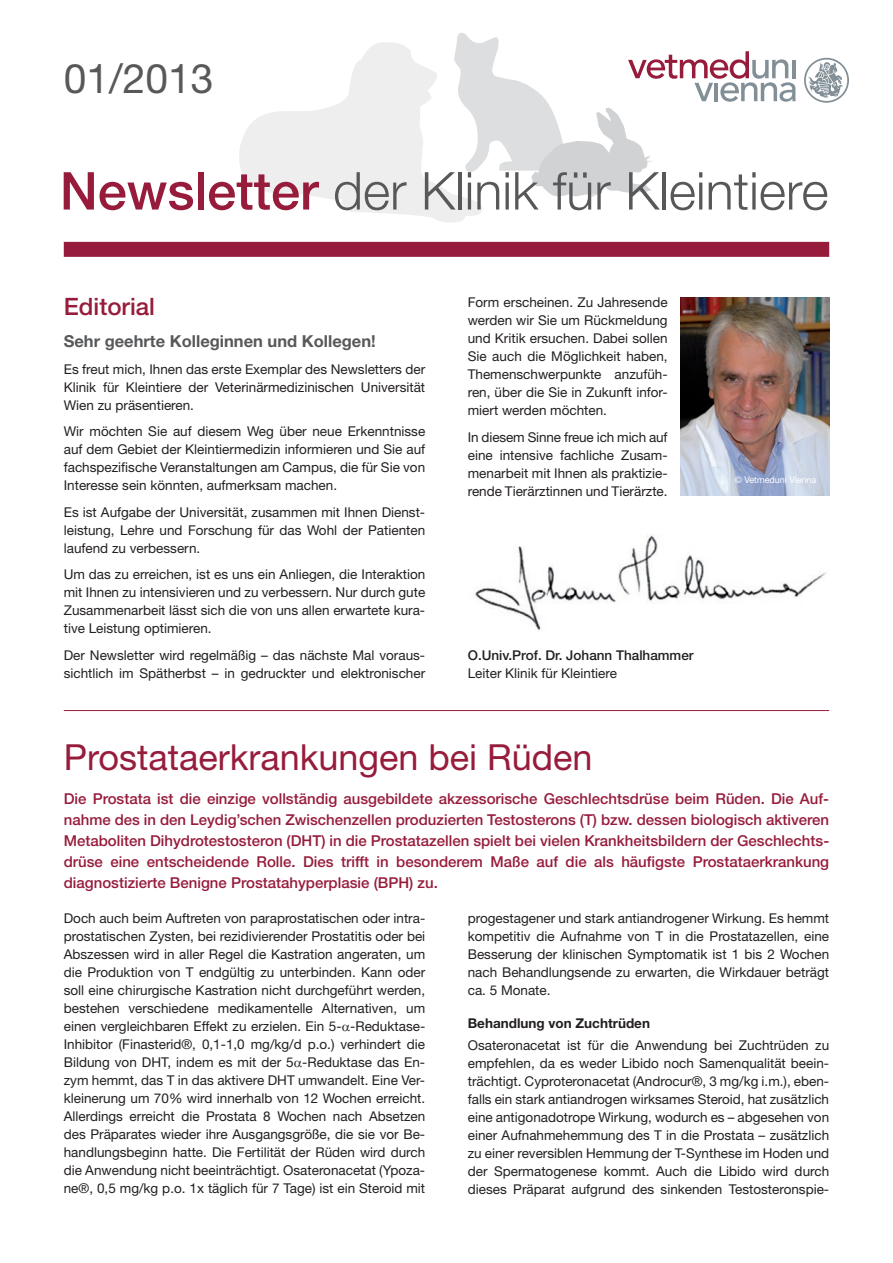
<style>
.page{position:relative;width:893px;height:1263px;background:#fff}
.page>*{position:absolute;margin:0;border:0;box-sizing:border-box;transform-origin:0 0}
.t1{font:300 52.2px "Helvetica Neue LT Pro";color:#57585a}
.t2{font:40.8px "Helvetica Neue LT Pro";color:#57585a}
.t3{font:36px "Helvetica Neue LT Pro";color:#971c3c}
.t4{font:500 24px "Helvetica Neue LT Pro";color:#971c3c}
.t5{font:700 16.5px "Helvetica Neue LT Pro";color:#57585a}
.t6{font:500 15px/21px "Helvetica Neue LT Pro";color:#971c3c;text-align:justify}
.t7{font:13.5px/18px "Helvetica Neue LT Pro";color:#231f20;text-align:justify}
.t8{font:500 13.5px "Helvetica Neue LT Pro";color:#231f20}
.t9{font:700 13.5px "Helvetica Neue LT Pro";color:#231f20}
.t10{font:9px "Helvetica Neue LT Pro";color:#fff}
.s1{font-weight:500;color:#971c3c}
</style>
<div class="page">
<svg style="left:239px;top:33px;width:557px;height:189px"></svg>
<svg style="left:804px;top:58px;width:45px;height:45px"></svg>
<div style="left:64px;top:242px;width:765px;height:15px;background:#971c3c"></div>
<img style="left:680px;top:298px;width:149px;height:198px">
<hr style="left:64px;top:710px;width:765px;height:1px;background:#971c3c">
<img style="left:475px;top:535px;width:352px;height:95px">
<h2 class="t2" style="left:64px;top:53px;width:151px">01/2013</h2>
<h1 class="t1" style="left:60px;top:159px;width:770px"><span class="s1">Newsletter</span> der Klinik für Kleintiere</h1>
<h3 class="t4" style="left:64px;top:292px;width:93px">Editorial</h3>
<p class="t5" style="left:64px;top:331px;width:313px">Sehr geehrte Kolleginnen und Kollegen!</p>
<p class="t7" style="left:64px;top:360px;width:363px">Es freut mich, Ihnen das erste Exemplar des Newsletters der Klinik für Kleintiere der Veterinärmedizinischen Universität Wien zu präsentieren.</p>
<p class="t7" style="left:64px;top:422px;width:363px">Wir möchten Sie auf diesem Weg über neue Erkenntnisse auf dem Gebiet der Kleintiermedizin informieren und Sie auf fachspezifische Veranstaltungen am Campus, die für Sie von Interesse sein könnten, aufmerksam machen.</p>
<p class="t7" style="left:64px;top:503px;width:363px">Es ist Aufgabe der Universität, zusammen mit Ihnen Dienst&shy;leistung, Lehre und Forschung für das Wohl der Patienten laufend zu verbessern.</p>
<p class="t7" style="left:64px;top:565px;width:363px">Um das zu erreichen, ist es uns ein Anliegen, die Interaktion mit Ihnen zu intensivieren und zu verbessern. Nur durch gute Zusammenarbeit lässt sich die von uns allen erwartete kura&shy;tive Leistung optimieren.</p>
<p class="t7" style="left:64px;top:646px;width:363px">Der Newsletter wird regelmäßig – das nächste Mal voraus&shy;sichtlich im Spätherbst – in gedruckter und elektronischer</p>
<p class="t7" style="left:468px;top:293px;width:201px">Form erscheinen. Zu Jahresende werden wir Sie um Rückmeldung und Kritik ersuchen. Dabei sollen Sie auch die Möglichkeit haben, Themenschwerpunkte anzufüh&shy;ren, über die Sie in Zukunft infor&shy;miert werden möchten.</p>
<p class="t7" style="left:468px;top:428px;width:201px">In diesem Sinne freue ich mich auf eine intensive fachliche Zusam&shy;menarbeit mit Ihnen als praktizie&shy;rende Tierärztinnen und Tierärzte.</p>
<p class="t10" style="left:735px;top:474px;width:83px">© Vetmeduni Vienna</p>
<p class="t8" style="left:468px;top:647px;width:227px">O.Univ.Prof. Dr. Johann Thalhammer</p>
<p class="t7" style="left:468px;top:664px;width:151px">Leiter Klinik für Kleintiere</p>
<h3 class="t3" style="left:64px;top:735px;width:530px">Prostataerkrankungen bei Rüden</h3>
<p class="t6" style="left:64px;top:788px;width:767px">Die Prostata ist die einzige vollständig ausgebildete akzessorische Geschlechtsdrüse beim Rüden. Die Auf&shy;nahme des in den Leydig’schen Zwischenzellen produzierten Testosterons (T) bzw. dessen biologisch aktiveren Metaboliten Dihydrotestosteron (DHT) in die Prostatazellen spielt bei vielen Krankheitsbildern der Geschlechts&shy;drüse eine entscheidende Rolle. Dies trifft in besonderem Maße auf die als häufigste Prostataerkrankung diagnostizierte Benigne Prostatahyperplasie (BPH) zu.</p>
<p class="t7" style="left:64px;top:908px;width:363px">Doch auch beim Auftreten von paraprostatischen oder intra&shy;prostatischen Zysten, bei rezidivierender Prostatitis oder bei Abszessen wird in aller Regel die Kastration angeraten, um die Produktion von T endgültig zu unterbinden. Kann oder soll eine chirurgische Kastration nicht durchgeführt werden, bestehen verschiedene medikamentelle Alternativen, um einen vergleichbaren Effekt zu erzielen. Ein 5- -Reduktase-Inhibitor (Finasterid®, 0,1-1,0 mg/kg/d p.o.) verhindert die Bildung von DHT, indem es mit der 5 -Reduktase das En&shy;zym hemmt, das T in das aktivere DHT umwandelt. Eine Ver&shy;kleinerung um 70% wird innerhalb von 12 Wochen erreicht.<br>Allerdings erreicht die Prostata 8 Wochen nach Absetzen des Präparates wieder ihre Ausgangsgröße, die sie vor Be&shy;handlungsbeginn hatte. Die Fertilität der Rüden wird durch die Anwendung nicht beeinträchtigt. Osateronacetat (Ypoza&shy;ne®, 0,5 mg/kg p.o. 1x täglich für 7 Tage) ist ein Steroid mit</p>
<p class="t7" style="left:468px;top:908px;width:363px">progestagener und stark antiandrogener Wirkung. Es hemmt kompetitiv die Aufnahme von T in die Prostatazellen, eine Besserung der klinischen Symptomatik ist 1 bis 2 Wochen nach Behandlungsende zu erwarten, die Wirkdauer beträgt ca. 5 Monate.</p>
<p class="t9" style="left:468px;top:1014px;width:184px">Behandlung von Zuchtrüden</p>
<p class="t7" style="left:468px;top:1036px;width:363px">Osateronacetat ist für die Anwendung bei Zuchtrüden zu empfehlen, da es weder Libido noch Samenqualität beein&shy;trächtigt. Cyproteronacetat (Androcur®, 3 mg/kg i.m.), eben&shy;falls ein stark antiandrogen wirksames Steroid, hat zusätzlich eine antigonadotrope Wirkung, wodurch es – abgesehen von einer Aufnahmehemmung des T in die Prostata – zusätzlich zu einer reversiblen Hemmung der T-Synthese im Hoden und der Spermatogenese kommt. Auch die Libido wird durch dieses Präparat aufgrund des sinkenden Testosteronspie-</p>
</div>
